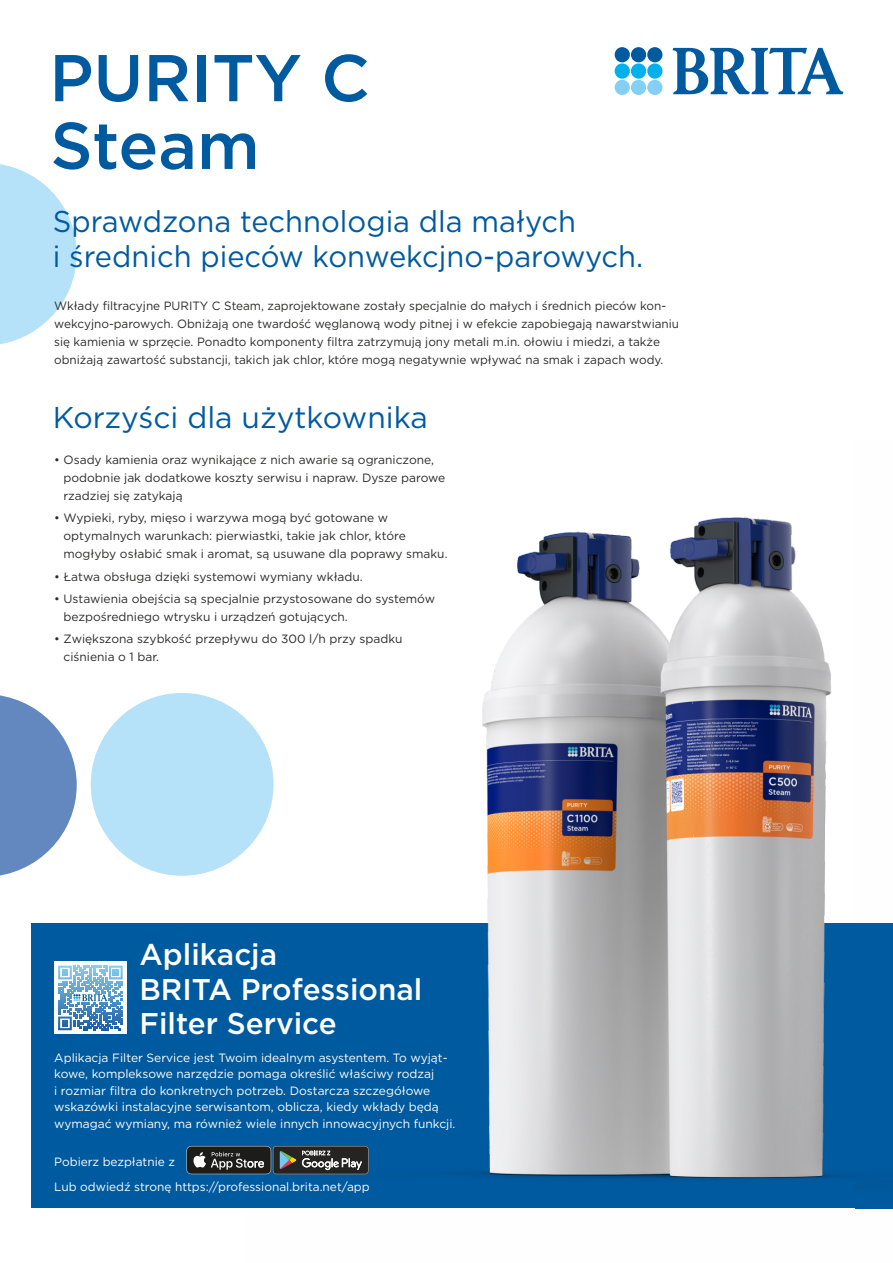
<style>
.page{position:relative;width:893px;height:1263px;background:#fff}
.page>*{position:absolute;margin:0;border:0;box-sizing:border-box;transform-origin:0 0}
.t1{font:500 66px/67.7px "Gotham";color:#005a9f}
.t2{font:30px/34.5px "Gotham";color:#005a9f}
.t3{font:500 30px/34.5px "Gotham";color:#fefefe}
.t4{font:12px/18px "Gotham";color:#2b2a29}
.t5{font:12px/16.5px "Gotham";color:#fefefe}
</style>
<div class="page">
<div style="left:31px;top:923px;width:862px;height:285px;background:#005a9f"></div>
<div style="left:54px;top:962px;width:73px;height:72px;background:#fefefe"></div>
<svg style="left:58px;top:966px;width:65px;height:64px"></svg>
<svg style="left:0;top:695px;width:77px;height:181px"></svg>
<svg style="left:0;top:164px;width:77px;height:181px"></svg>
<div style="left:647px;top:80px;width:15px;height:15px;background:#83d0f4;border-radius:50%"></div>
<div style="left:631px;top:80px;width:15px;height:15px;background:#83d0f4;border-radius:50%"></div>
<div style="left:615px;top:80px;width:15px;height:15px;background:#83d0f4;border-radius:50%"></div>
<div style="left:647px;top:47px;width:15px;height:15px;background:#005a9f;border-radius:50%"></div>
<div style="left:631px;top:47px;width:15px;height:15px;background:#005a9f;border-radius:50%"></div>
<div style="left:615px;top:47px;width:15px;height:15px;background:#005a9f;border-radius:50%"></div>
<div style="left:647px;top:63px;width:15px;height:16px;background:#00b1eb;border-radius:50%"></div>
<div style="left:631px;top:63px;width:15px;height:16px;background:#00b1eb;border-radius:50%"></div>
<div style="left:615px;top:63px;width:15px;height:16px;background:#00b1eb;border-radius:50%"></div>
<svg style="left:672px;top:48px;width:171px;height:46px"></svg>
<svg style="left:186px;top:1146px;width:65px;height:28px;background:#464746"></svg>
<div style="left:91px;top:693px;width:183px;height:183px;background:#b5e1f9;border-radius:50%"></div>
<img style="left:251px;top:517px;width:642px;height:692px">
<h1 class="t1" style="left:49px;top:48px;width:322px">PURITY C<br>Steam</h1>
<h2 class="t2" style="left:53px;top:206px;width:592px">Sprawdzona technologia dla małych<br>i średnich pieców konwekcjno-parowych.</h2>
<p class="t4" style="left:54px;top:297px;width:626px">Wkłady filtracyjne PURITY C Steam, zaprojektowane zostały specjalnie do małych i średnich pieców kon&shy;wekcyjno-parowych. Obniżają one twardość węglanową wody pitnej i w efekcie zapobiegają nawarstwianiu się kamienia w sprzęcie. Ponadto komponenty filtra zatrzymują jony metali m.in. ołowiu i miedzi, a także obniżają zawartość substancji, takich jak chlor, które mogą negatywnie wpływać na smak i zapach wody.</p>
<h2 class="t2" style="left:53px;top:401px;width:377px">Korzyści dla użytkownika</h2>
<p class="t4" style="left:64px;top:451px;width:383px;text-indent:-9px">• Osady kamienia oraz wynikające z nich awarie są ograniczone, podobnie jak dodatkowe koszty serwisu i napraw. Dysze parowe rzadziej się zatykają</p>
<p class="t4" style="left:64px;top:510px;width:386px;text-indent:-9px">• Wypieki, ryby, mięso i warzywa mogą być gotowane w optymalnych warunkach: pierwiastki, takie jak chlor, które mogłyby osłabić smak i aromat, są usuwane dla poprawy smaku.</p>
<p class="t4" style="left:54px;top:568px;width:310px">• Łatwa obsługa dzięki systemowi wymiany wkładu.</p>
<p class="t4" style="left:64px;top:590px;width:373px;text-indent:-9px">• Ustawienia obejścia są specjalnie przystosowane do systemów bezpośredniego wtrysku i urządzeń gotujących.</p>
<p class="t4" style="left:64px;top:630px;width:340px;text-indent:-9px">• Zwiększona szybkość przepływu do 300 l/h przy spadku ciśnienia o 1 bar.</p>
<h2 class="t3" style="left:140px;top:939px;width:284px">Aplikacja<br>BRITA Professional<br>Filter Service</h2>
<p class="t5" style="left:54px;top:1050px;width:403px">Aplikacja Filter Service jest Twoim idealnym asystentem. To wyjąt&shy;kowe, kompleksowe narzędzie pomaga określić właściwy rodzaj<br>i rozmiar filtra do konkretnych potrzeb. Dostarcza szczegółowe wskazówki instalacyjne serwisantom, oblicza, kiedy wkłady będą wymagać wymiany, ma również wiele innych innowacyjnych funkcji.</p>
<p class="t5" style="left:54px;top:1154px;width:122px">Pobierz bezpłatnie z</p>
<p class="t5" style="left:54px;top:1179px;width:317px">Lub odwiedź stronę https://professional.brita.net/app</p>
</div>
